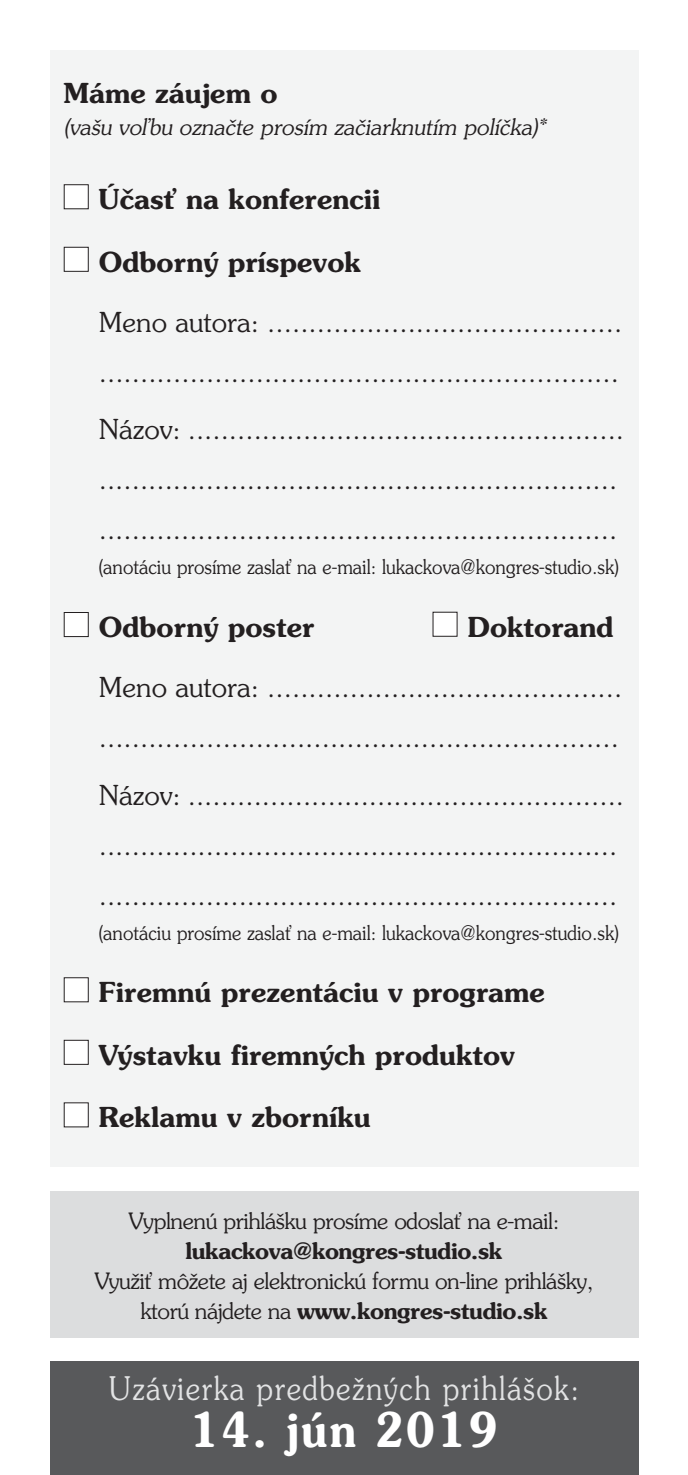
<style>
.page{position:relative;width:688px;height:1475px;background:#fff}
.page>*{position:absolute;margin:0;border:0;box-sizing:border-box;transform-origin:0 0}
.t1{font:600 47.5px "Souvenir CE";letter-spacing:.05em;color:#fff;scale:.9 1}
.t2{font:300 32.5px "Souvenir CE";letter-spacing:.05em;color:#e2e3e4;scale:.9 1}
.t3{font:300 27.5px/50px "Souvenir CE";color:#231f20}
.t4{font:600 27.5px "Souvenir CE";color:#231f20}
.t5{font:300 22.5px/30px "Souvenir CE";letter-spacing:-.02em;color:#231f20;text-align:center}
.t6{font:italic 300 22.5px "Souvenir CE";color:#231f20}
.t7{font:600 22.5px "Souvenir CE";letter-spacing:-.02em;color:#231f20}
.t8{font:300 20px "Souvenir CE";color:#231f20;scale:.93 1}
.s1{font-weight:600}
</style>
<div class="page">
<div style="left:50px;top:1361px;width:588px;height:113px;background:#58595b"></div>
<div style="left:50px;top:1191px;width:588px;height:146px;background:#dcddde"></div>
<div style="left:50px;top:50px;width:588px;height:1116px;background:#f3f4f4"></div>
<div style="left:64px;top:185px;width:24px;height:24px;background:#fff"></div>
<div style="left:64px;top:184px;width:25px;height:25px;border:1px solid #231f20"></div>
<div style="left:64px;top:247px;width:24px;height:24px;background:#fff"></div>
<div style="left:64px;top:247px;width:25px;height:25px;border:1px solid #231f20"></div>
<div style="left:64px;top:612px;width:24px;height:24px;background:#fff"></div>
<div style="left:64px;top:612px;width:25px;height:25px;border:1px solid #231f20"></div>
<div style="left:64px;top:977px;width:24px;height:24px;background:#fff"></div>
<div style="left:64px;top:977px;width:25px;height:25px;border:1px solid #231f20"></div>
<div style="left:64px;top:1040px;width:24px;height:24px;background:#fff"></div>
<div style="left:64px;top:1039px;width:25px;height:25px;border:1px solid #231f20"></div>
<div style="left:64px;top:1102px;width:24px;height:24px;background:#fff"></div>
<div style="left:433px;top:612px;width:24px;height:24px;background:#fff"></div>
<p class="t4" style="left:64px;top:79px;width:215px">Máme záujem o</p>
<p class="t6" style="left:64px;top:116px;width:487px">(vašu voľbu označte prosím začiarknutím políčka)*</p>
<p class="t4" style="left:99px;top:186px;width:283px">Účasť na konferencii</p>
<p class="t4" style="left:99px;top:248px;width:264px">Odborný príspevok</p>
<p class="t3" style="left:99px;top:298px;width:525px">Meno autora: ........................................... ...............................................................</p>
<p class="t3" style="left:99px;top:406px;width:526px">Názov: ..................................................... ............................................................... ...............................................................</p>
<p class="t8" style="left:99px;top:557px;width:560px">(anotáciu prosíme zaslať na e-mail: lukackova@kongres-studio.sk)</p>
<p class="t4" style="left:99px;top:613px;width:217px">Odborný poster</p>
<p class="t3" style="left:99px;top:663px;width:525px">Meno autora: ........................................... ...............................................................</p>
<p class="t3" style="left:99px;top:771px;width:526px">Názov: ..................................................... ............................................................... ...............................................................</p>
<p class="t8" style="left:99px;top:922px;width:560px">(anotáciu prosíme zaslať na e-mail: lukackova@kongres-studio.sk)</p>
<p class="t4" style="left:99px;top:978px;width:447px">Firemnú prezentáciu v programe</p>
<p class="t4" style="left:99px;top:1041px;width:417px">Výstavku firemných produktov</p>
<p class="t4" style="left:99px;top:1103px;width:273px">Reklamu v zborníku</p>
<p class="t4" style="left:467px;top:613px;width:147px">Doktorand</p>
<p class="t5" style="left:128px;top:1206px;width:432px">Vyplnenú prihlášku prosíme odoslať na e-mail:</p>
<p class="t7" style="left:185px;top:1239px;width:318px">lukackova@kongres-studio.sk</p>
<p class="t5" style="left:94px;top:1266px;width:500px">Využiť môžete aj elektronickú formu on-line prihlášky, ktorú nájdete na <span class="s1">www.kongres-studio.sk</span></p>
<p class="t2" style="left:109px;top:1371px;width:524px">Uzávierka predbežných prihlášok:</p>
<h1 class="t1" style="left:190px;top:1406px;width:343px">14. jún 2019</h1>
</div>
